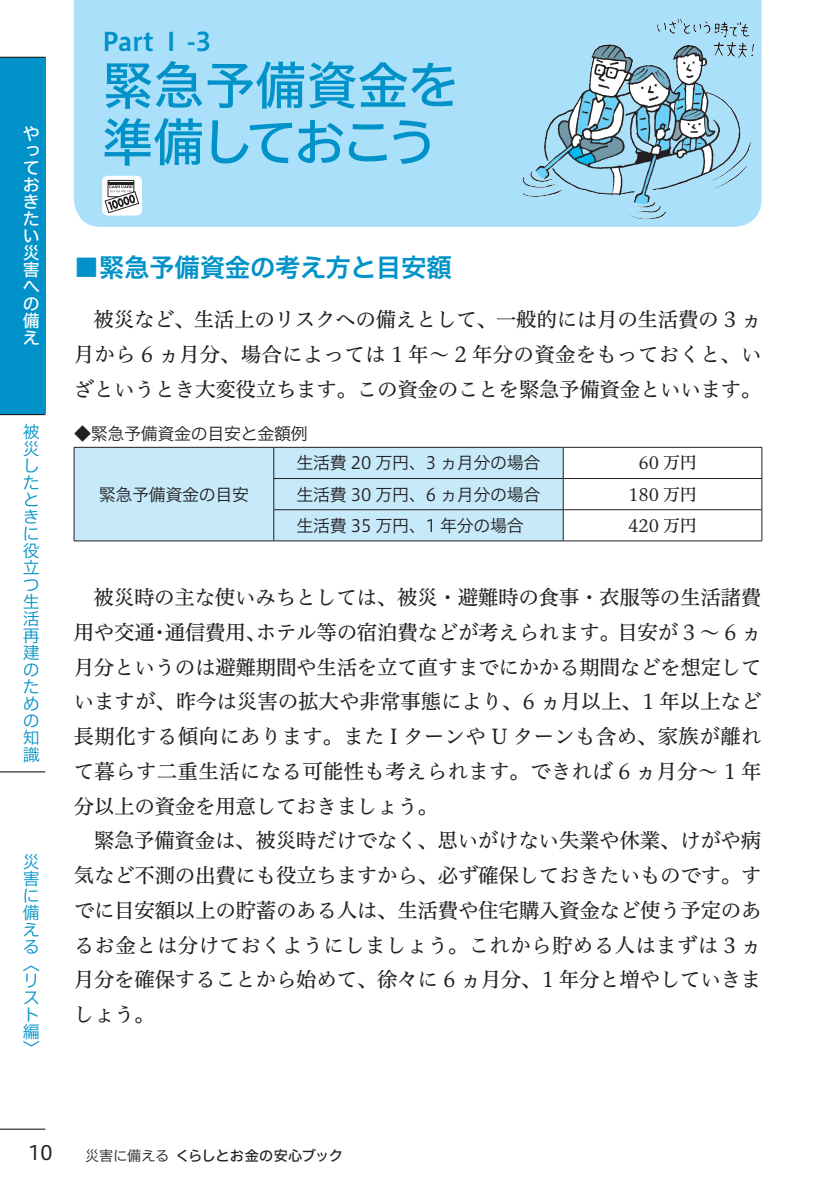
<style>
.page{position:relative;width:840px;height:1191px;background:#fff}
.page>*{position:absolute;margin:0;border:0;box-sizing:border-box;transform-origin:0 0}
.t1{font:51px/56.6px "Hiragino UD Sans F Std W5";letter-spacing:-.01em;color:#0092c8}
.t2{font:25.6px "Hiragino UD Sans F Std W6";letter-spacing:-.015em;color:#0092c8}
.t3{font:20.6px/34.8px "Hiragino UD Serif Std N W4";letter-spacing:-.015em;color:#231f20;text-align:justify}
.t4{font:19.8px "Hiragino UD Sans F Std W4";color:#231f20}
.t5{font:17px "Hiragino UD Sans F Std W3";letter-spacing:-.02em;color:#231f20}
.t6{font:17px/17px "Hiragino UD Sans F Std W3";color:#0092c8;text-align:justify}
.t7{font:17px "Hiragino UD Serif Std N W4";color:#231f20}
.t8{font:17px/17px "Hiragino UD Sans F Std W5";color:#fff;text-align:justify}
.t9{font:14.2px "Hiragino UD Sans F Std W5";letter-spacing:-.015em;color:#231f20}
.s1{font-family:"Hiragino UD Sans F Std W3"}
</style>
<div class="page">
<div style="left:0;top:57px;width:45px;height:357px;background:#0092c8"></div>
<hr style="left:0;top:57px;width:45px;height:1px;background:#231f20">
<hr style="left:0;top:1128px;width:45px;height:1px;background:#231f20">
<hr style="left:0;top:414px;width:45px;height:1px;background:#231f20">
<hr style="left:0;top:771px;width:45px;height:1px;background:#231f20">
<div style="left:74px;top:0;width:687px;height:227px;background:#aae0f9"></div>
<div style="left:75px;top:448px;width:487px;height:92px;background:#c6eafa"></div>
<hr style="left:562px;top:447px;width:1px;height:31px;background:#231f20">
<hr style="left:273px;top:478px;width:290px;height:1px;background:#231f20">
<hr style="left:563px;top:478px;width:198px;height:1px;background:#231f20">
<hr style="left:562px;top:479px;width:1px;height:30px;background:#231f20">
<hr style="left:273px;top:509px;width:290px;height:1px;background:#231f20">
<hr style="left:563px;top:509px;width:198px;height:1px;background:#231f20">
<hr style="left:562px;top:510px;width:1px;height:30px;background:#231f20">
<hr style="left:761px;top:447px;width:1px;height:31px;background:#231f20">
<hr style="left:761px;top:479px;width:1px;height:30px;background:#231f20">
<hr style="left:761px;top:510px;width:1px;height:30px;background:#231f20">
<hr style="left:273px;top:540px;width:290px;height:1px;background:#231f20">
<hr style="left:563px;top:540px;width:198px;height:1px;background:#231f20">
<hr style="left:74px;top:447px;width:1px;height:31px;background:#231f20">
<hr style="left:273px;top:447px;width:1px;height:31px;background:#231f20">
<hr style="left:74px;top:478px;width:1px;height:32px;background:#231f20">
<hr style="left:273px;top:479px;width:1px;height:30px;background:#231f20">
<hr style="left:74px;top:510px;width:1px;height:30px;background:#231f20">
<hr style="left:273px;top:510px;width:1px;height:30px;background:#231f20">
<hr style="left:74px;top:540px;width:199px;height:1px;background:#231f20">
<hr style="left:74px;top:447px;width:199px;height:1px;background:#231f20">
<hr style="left:273px;top:447px;width:290px;height:1px;background:#231f20">
<hr style="left:563px;top:447px;width:198px;height:1px;background:#231f20">
<svg style="left:102px;top:176px;width:40px;height:39px"></svg>
<img style="left:516px;top:16px;width:246px;height:211px">
<p class="t8" style="left:23px;top:124px;width:18px">やっておきたい災害への備え</p>
<p class="t6" style="left:23px;top:422px;width:18px">被災したときに役立つ生活再建のための知識</p>
<p class="t6" style="left:23px;top:851px;width:18px;text-align:left">災害に備える〈リスト編〉</p>
<p class="t2" style="left:102px;top:22px;width:111px">Part Ⅰ-3</p>
<h1 class="t1" style="left:102px;top:54px;width:358px">緊急予備資金を準備しておこう</h1>
<p class="t2" style="left:74px;top:248px;width:379px">■緊急予備資金の考え方と目安額</p>
<p class="t3" style="left:74px;top:301px;width:689px;text-indent:20px">被災など、生活上のリスクへの備えとして、一般的には月の生活費の 3 ヵ月から 6 ヵ月分、場合によっては 1 年〜 2 年分の資金をもっておくと、いざというとき大変役立ちます。この資金のことを緊急予備資金といいます。</p>
<p class="t5" style="left:74px;top:420px;width:235px">◆緊急予備資金の目安と金額例</p>
<p class="t5" style="left:99px;top:481px;width:152px">緊急予備資金の目安</p>
<p class="t5" style="left:296px;top:450px;width:245px">生活費 20 万円、3 ヵ月分の場合</p>
<p class="t7" style="left:638px;top:450px;width:60px">60 万円</p>
<p class="t5" style="left:296px;top:481px;width:245px">生活費 30 万円、6 ヵ月分の場合</p>
<p class="t7" style="left:627px;top:481px;width:70px">180 万円</p>
<p class="t5" style="left:296px;top:512px;width:245px">生活費 35 万円、1 年分の場合　</p>
<p class="t7" style="left:627px;top:512px;width:70px">420 万円</p>
<p class="t3" style="left:74px;top:579px;width:689px;text-indent:20px">被災時の主な使いみちとしては、被災・避難時の食事・衣服等の生活諸費用や交通・通信費用、ホテル等の宿泊費などが考えられます。目安が 3 ～ 6 ヵ月分というのは避難期間や生活を立て直すまでにかかる期間などを想定していますが、昨今は災害の拡大や非常事態により、6 ヵ月以上、1 年以上など長期化する傾向にあります。また I ターンや U ターンも含め、家族が離れて暮らす二重生活になる可能性も考えられます。できれば 6 ヵ月分～ 1 年分以上の資金を用意しておきましょう。</p>
<p class="t3" style="left:74px;top:822px;width:689px;text-indent:20px">緊急予備資金は、被災時だけでなく、思いがけない失業や休業、けがや病気など不測の出費にも役立ちますから、必ず確保しておきたいものです。すでに目安額以上の貯蓄のある人は、生活費や住宅購入資金など使う予定のあるお金とは分けておくようにしましょう。これから貯める人はまずは 3 ヵ月分を確保することから始めて、徐々に 6 ヵ月分、1 年分と増やしていきましょう。</p>
<p class="t4" style="left:28px;top:1137px;width:26px">10</p>
<p class="t9" style="left:85px;top:1144px;width:259px"><span class="s1">災害に備える</span>くらしとお金の安心ブック</p>
</div>
